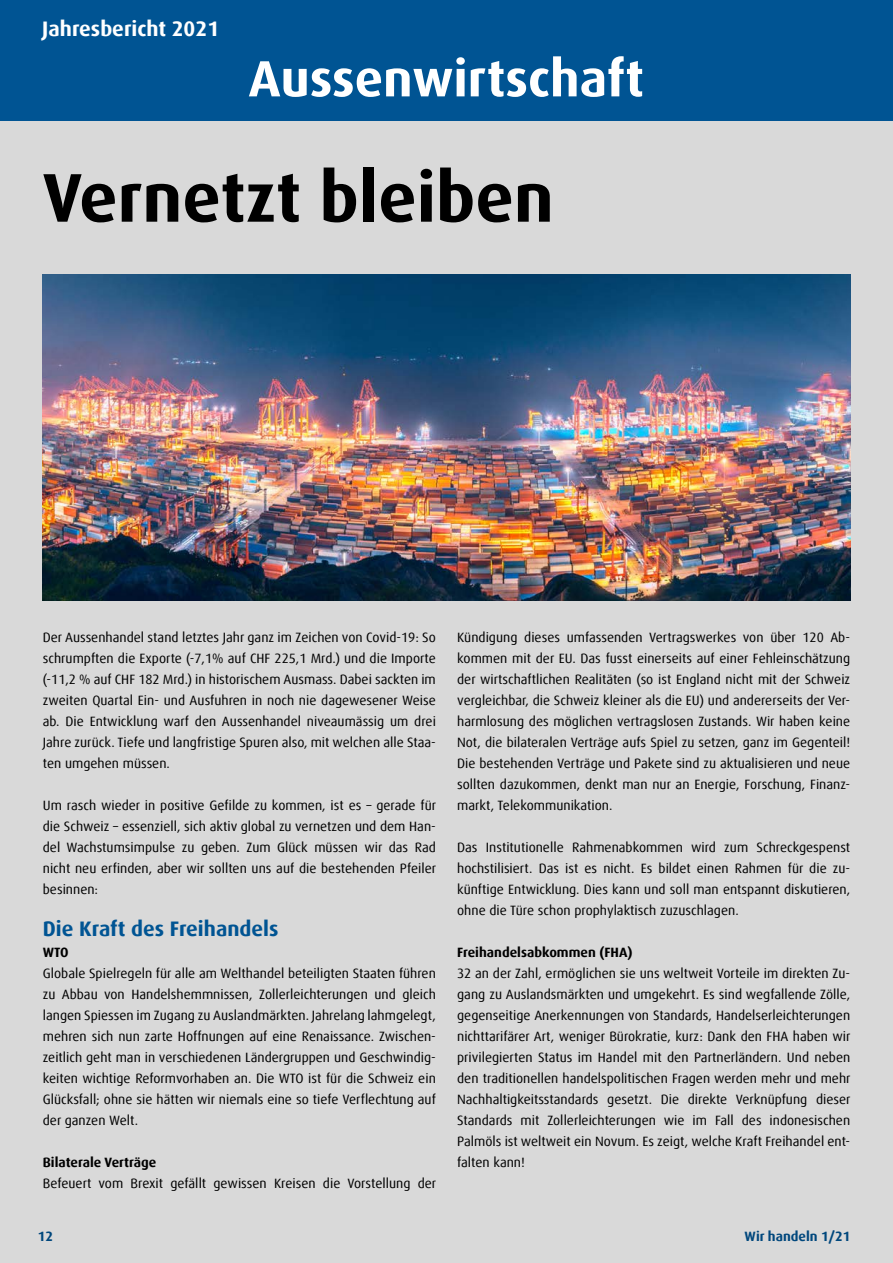
<style>
.page{position:relative;width:893px;height:1263px;background:#fff}
.page>*{position:absolute;margin:0;border:0;box-sizing:border-box;transform-origin:0 0}
.t1{font:700 69px "Dax Offc";color:#000}
.t2{font:700 51px "Dax Offc";color:#fff}
.t3{font:700 21px "Dax Offc";color:#005493}
.t4{font:700 21px "Dax Offc";color:#fff}
.t5{font:13.5px/21px "Dax Offc";color:#000;text-align:justify}
.t6{font:700 13.5px "Dax Offc";color:#000}
.t7{font:700 13.5px "Dax Offc";color:#005493}
</style>
<div class="page">
<div style="left:0;top:115px;width:893px;height:1148px;background:#d9d9d9"></div>
<div style="left:0;top:0;width:893px;height:121px;background:#005493"></div>
<img style="left:42px;top:275px;width:808px;height:325px">
<h3 class="t4" style="left:42px;top:15px;width:178px">Jahresbericht 2021</h3>
<h2 class="t2" style="left:249px;top:46px;width:397px">Aussenwirtschaft</h2>
<h1 class="t1" style="left:43px;top:153px;width:512px">Vernetzt bleiben</h1>
<p class="t5" style="left:43px;top:627px;width:395px">Der Aussenhandel stand letztes Jahr ganz im Zeichen von Covid-19: So schrumpften die Exporte (-7,1% auf CHF 225,1 Mrd.) und die Importe (-11,2 % auf CHF 182 Mrd.) in historischem Ausmass. Dabei sackten im zweiten Quartal Ein- und Ausfuhren in noch nie dagewesener Weise ab. Die Entwicklung warf den Aussenhandel niveaumässig um drei Jahre zurück. Tiefe und langfristige Spuren also, mit welchen alle Staa&shy;ten umgehen müssen.</p>
<p class="t5" style="left:43px;top:795px;width:395px">Um rasch wieder in positive Gefilde zu kommen, ist es – gerade für die Schweiz – essenziell, sich aktiv global zu vernetzen und dem Han&shy;del Wachstumsimpulse zu geben. Zum Glück müssen wir das Rad nicht neu erfinden, aber wir sollten uns auf die bestehenden Pfeiler besinnen:</p>
<h3 class="t3" style="left:43px;top:915px;width:237px">Die Kraft des Freihandels</h3>
<p class="t6" style="left:43px;top:944px;width:27px">WTO</p>
<p class="t5" style="left:43px;top:963px;width:395px">Globale Spielregeln für alle am Welthandel beteiligten Staaten führen zu Abbau von Handelshemmnissen, Zollerleichterungen und gleich langen Spiessen im Zugang zu Auslandmärkten. Jahrelang lahmgelegt, mehren sich nun zarte Hoffnungen auf eine Renaissance. Zwischen&shy;zeitlich geht man in verschiedenen Ländergruppen und Geschwindig&shy;keiten wichtige Reformvorhaben an. Die WTO ist für die Schweiz ein Glücksfall; ohne sie hätten wir niemals eine so tiefe Verflechtung auf der ganzen Welt.</p>
<p class="t6" style="left:43px;top:1154px;width:115px">Bilaterale Verträge</p>
<p class="t5" style="left:43px;top:1173px;width:395px">Befeuert vom Brexit gefällt gewissen Kreisen die Vorstellung der</p>
<p class="t5" style="left:457px;top:627px;width:395px">Kündigung dieses umfassenden Vertragswerkes von über 120 Ab&shy;kommen mit der EU. Das fusst einerseits auf einer Fehleinschätzung der wirtschaftlichen Realitäten (so ist England nicht mit der Schweiz vergleichbar, die Schweiz kleiner als die EU) und andererseits der Ver&shy;harmlosung des möglichen vertragslosen Zustands. Wir haben keine Not, die bilateralen Verträge aufs Spiel zu setzen, ganz im Gegenteil!<br>Die bestehenden Verträge und Pakete sind zu aktualisieren und neue sollten dazukommen, denkt man nur an Energie, Forschung, Finanz&shy;markt, Telekommunikation.</p>
<p class="t5" style="left:457px;top:837px;width:395px">Das Institutionelle Rahmenabkommen wird zum Schreckgespenst hochstilisiert. Das ist es nicht. Es bildet einen Rahmen für die zu&shy;künftige Entwicklung. Dies kann und soll man entspannt diskutieren, ohne die Türe schon prophylaktisch zuzuschlagen.</p>
<p class="t6" style="left:457px;top:944px;width:177px">Freihandelsabkommen (FHA)</p>
<p class="t5" style="left:457px;top:963px;width:395px">32 an der Zahl, ermöglichen sie uns weltweit Vorteile im direkten Zu&shy;gang zu Auslandsmärkten und umgekehrt. Es sind wegfallende Zölle, gegenseitige Anerkennungen von Standards, Handelserleichterungen nichttarifärer Art, weniger Bürokratie, kurz: Dank den FHA haben wir privilegierten Status im Handel mit den Partnerländern. Und neben den traditionellen handelspolitischen Fragen werden mehr und mehr Nachhaltigkeitsstandards gesetzt. Die direkte Verknüpfung dieser Standards mit Zollerleichterungen wie im Fall des indonesischen Palmöls ist weltweit ein Novum. Es zeigt, welche Kraft Freihandel ent&shy;falten kann!</p>
<p class="t7" style="left:38px;top:1227px;width:17px">12</p>
<p class="t7" style="left:745px;top:1227px;width:107px">Wir handeln 1/21</p>
</div>
